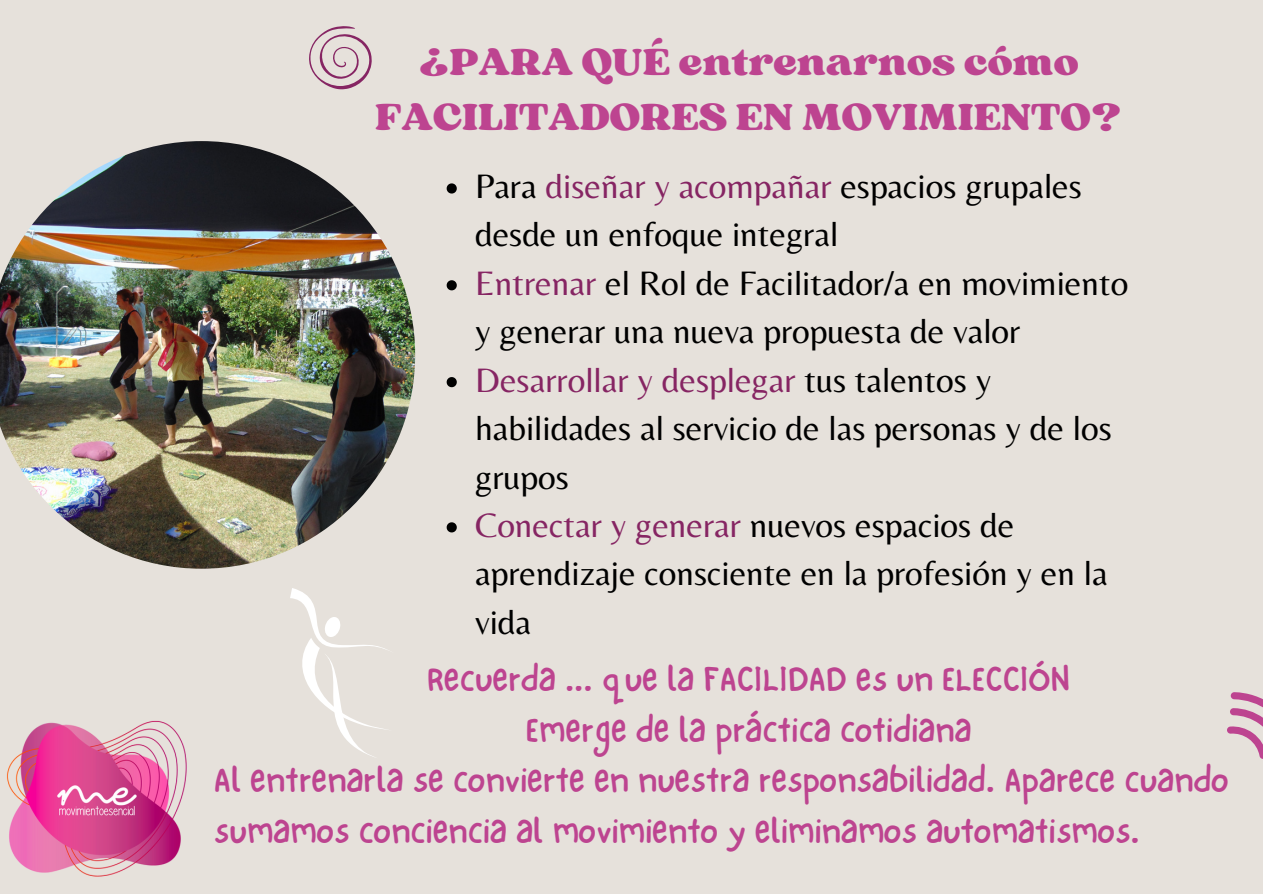
<style>
.page{position:relative;width:1263px;height:894px;background:#fff}
.page>*{position:absolute;margin:0;border:0;box-sizing:border-box;transform-origin:0 0}
.t1{font:39.6px/55.2px "Sergio Trendy";color:#bd4490;text-align:center}
.t2{font:36.45px "NF One Little Font Regular";color:#bd4490}
.t3{font:35.25px/48.3px "Belleza";color:#000}
.s1{color:#862563}
</style>
<div class="page">
<div style="left:0;top:0;width:1263px;height:893px;background:#e6e1db"></div>
<img style="left:0;top:141px;width:415px;height:427px">
<img style="left:7px;top:720px;width:180px;height:157px">
<svg style="left:1227px;top:692px;width:36px;height:66px"></svg>
<svg style="left:290px;top:588px;width:97px;height:169px"></svg>
<svg style="left:447px;top:183px;width:10px;height:10px"></svg>
<svg style="left:447px;top:280px;width:10px;height:10px"></svg>
<svg style="left:447px;top:377px;width:10px;height:10px"></svg>
<svg style="left:447px;top:522px;width:10px;height:10px"></svg>
<svg style="left:309px;top:26px;width:63px;height:63px"></svg>
<p class="t1" style="left:375px;top:34px;width:748px">¿PARA QUÉ entrenarnos cómo<br>FACILITADORES EN MOVIMIENTO?</p>
<p class="t3" style="left:475px;top:161px;width:608px">Para <span class="s1">diseñar y acompañar</span> espacios grupales desde un enfoque integral</p>
<p class="t3" style="left:475px;top:258px;width:655px"><span class="s1">Entrenar</span> el Rol de Facilitador/a en movimiento y generar una nueva propuesta de valor</p>
<p class="t3" style="left:475px;top:355px;width:638px"><span class="s1">Desarrollar y desplegar</span> tus talentos y habilidades al servicio de las personas y de los grupos</p>
<p class="t3" style="left:475px;top:500px;width:634px"><span class="s1">Conectar y generar</span> nuevos espacios de aprendizaje consciente en la profesión y en la vida</p>
<p class="t2" style="left:427px;top:657px;width:645px">Recuerda ... que la FACILIDAD es un ELECCIÓN</p>
<p class="t2" style="left:526px;top:707px;width:447px">Emerge de la práctica cotidiana</p>
<p class="t2" style="left:214px;top:758px;width:1016px">Al entrenarla se convierte en nuestra responsabilidad. Aparece cuando</p>
<p class="t2" style="left:214px;top:809px;width:928px">sumamos conciencia al movimiento y eliminamos automatismos.</p>
</div>
